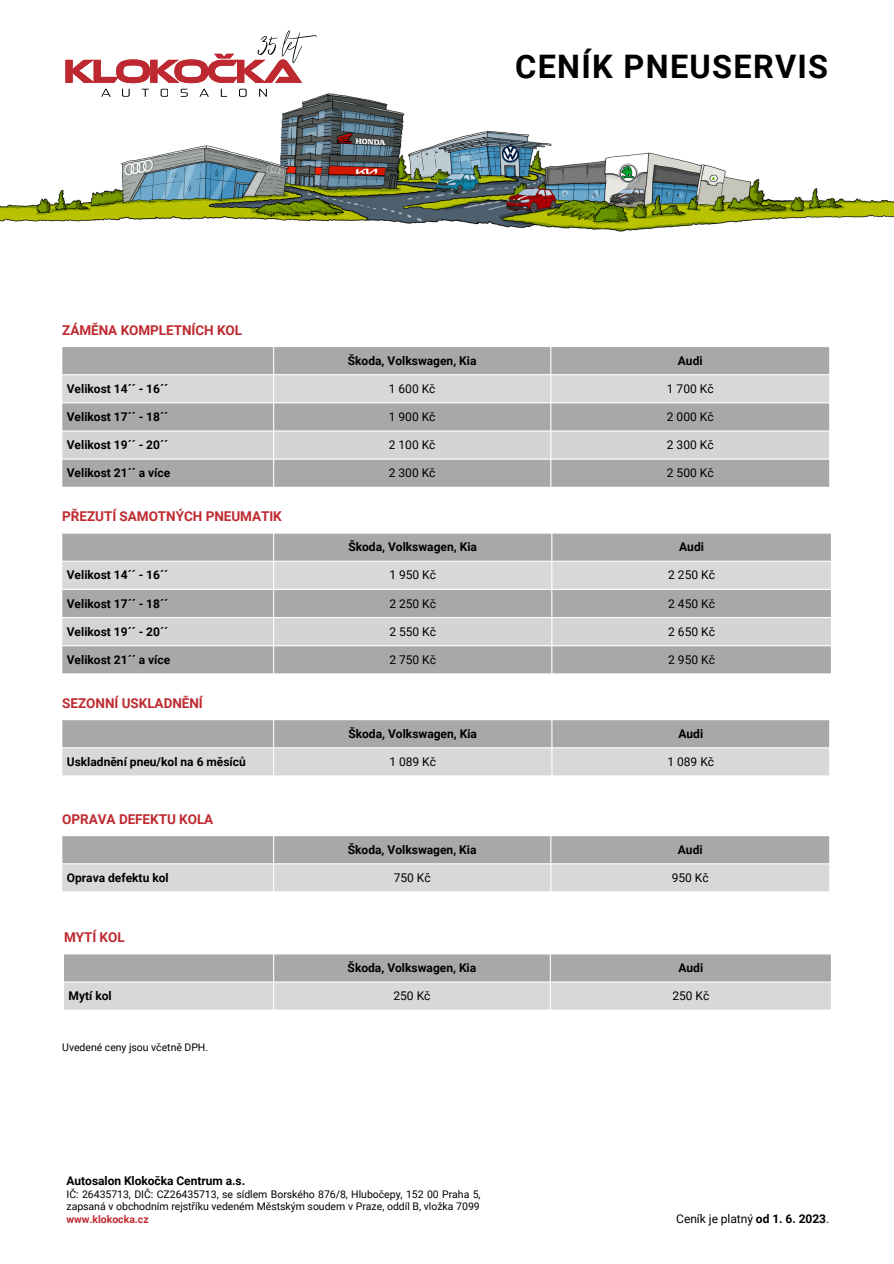
<style>
.page{position:relative;width:894px;height:1264px;background:#fff}
.page>*{position:absolute;margin:0;border:0;box-sizing:border-box;transform-origin:0 0}
.t1{font:700 32.4px "Roboto";letter-spacing:.04em;color:#000}
.t2{font:700 13.5px "Roboto";letter-spacing:-.005em;color:#be2a30}
.t3{font:700 12px "Roboto";color:#000}
.t4{font:12px "Roboto";color:#000}
.t5{font:10.5px/12.5px "Roboto";letter-spacing:-.005em;color:#000;text-align:justify}
.s1{font-weight:700;color:#be2a30}
.s2{font-weight:700}
</style>
<div class="page">
<svg style="left:62px;top:347px;width:766px;height:140px;background:#acacac"></svg>
<div style="left:62px;top:375px;width:766px;height:27px;background:#d8d8d8"></div>
<div style="left:62px;top:431px;width:766px;height:27px;background:#d4d4d4"></div>
<img style="left:0;top:35px;width:893px;height:197px">
<svg style="left:65px;top:30px;width:251px;height:53px"></svg>
<svg style="left:101px;top:89px;width:10px;height:8px"></svg>
<svg style="left:122px;top:89px;width:8px;height:8px"></svg>
<svg style="left:142px;top:89px;width:7px;height:8px"></svg>
<svg style="left:161px;top:89px;width:7px;height:8px"></svg>
<svg style="left:180px;top:89px;width:8px;height:8px"></svg>
<svg style="left:199px;top:89px;width:10px;height:8px"></svg>
<svg style="left:221px;top:89px;width:6px;height:8px"></svg>
<svg style="left:239px;top:89px;width:7px;height:8px"></svg>
<svg style="left:259px;top:89px;width:8px;height:8px"></svg>
<svg style="left:62px;top:533px;width:768px;height:140px;background:#adadad"></svg>
<div style="left:62px;top:562px;width:768px;height:27px;background:#d8d8d8"></div>
<div style="left:62px;top:618px;width:768px;height:27px;background:#d4d4d4"></div>
<svg style="left:62px;top:720px;width:766px;height:55px;background:#c1c1c1"></svg>
<svg style="left:62px;top:836px;width:766px;height:55px;background:#c1c1c1"></svg>
<svg style="left:64px;top:954px;width:766px;height:55px;background:#c1c1c1"></svg>
<p class="t2" style="left:62px;top:322px;width:181px">ZÁMĚNA KOMPLETNÍCH KOL</p>
<p class="t1" style="left:515px;top:48px;width:314px">CENÍK PNEUSERVIS</p>
<p class="t3" style="left:348px;top:353px;width:130px">Škoda, Volkswagen, Kia</p>
<p class="t3" style="left:677px;top:353px;width:26px">Audi</p>
<p class="t3" style="left:67px;top:381px;width:103px">Velikost 14´´ - 16´´</p>
<p class="t4" style="left:389px;top:381px;width:48px">1 600 Kč</p>
<p class="t4" style="left:666px;top:381px;width:48px">1 700 Kč</p>
<p class="t3" style="left:67px;top:410px;width:103px">Velikost 17´´ - 18´´</p>
<p class="t4" style="left:389px;top:410px;width:48px">1 900 Kč</p>
<p class="t4" style="left:666px;top:410px;width:48px">2 000 Kč</p>
<p class="t3" style="left:67px;top:438px;width:103px">Velikost 19´´ - 20´´</p>
<p class="t4" style="left:389px;top:438px;width:48px">2 100 Kč</p>
<p class="t4" style="left:666px;top:438px;width:48px">2 300 Kč</p>
<p class="t3" style="left:67px;top:466px;width:105px">Velikost 21´´ a více</p>
<p class="t4" style="left:389px;top:466px;width:48px">2 300 Kč</p>
<p class="t4" style="left:666px;top:466px;width:48px">2 500 Kč</p>
<p class="t2" style="left:62px;top:508px;width:221px">PŘEZUTÍ SAMOTNÝCH PNEUMATIK</p>
<p class="t3" style="left:348px;top:540px;width:130px">Škoda, Volkswagen, Kia</p>
<p class="t3" style="left:679px;top:540px;width:26px">Audi</p>
<p class="t3" style="left:67px;top:568px;width:103px">Velikost 14´´ - 16´´</p>
<p class="t4" style="left:389px;top:568px;width:48px">1 950 Kč</p>
<p class="t4" style="left:668px;top:568px;width:48px">2 250 Kč</p>
<p class="t3" style="left:67px;top:596px;width:103px">Velikost 17´´ - 18´´</p>
<p class="t4" style="left:389px;top:596px;width:48px">2 250 Kč</p>
<p class="t4" style="left:668px;top:596px;width:48px">2 450 Kč</p>
<p class="t3" style="left:67px;top:624px;width:103px">Velikost 19´´ - 20´´</p>
<p class="t4" style="left:389px;top:624px;width:48px">2 550 Kč</p>
<p class="t4" style="left:668px;top:624px;width:48px">2 650 Kč</p>
<p class="t3" style="left:67px;top:652px;width:105px">Velikost 21´´ a více</p>
<p class="t4" style="left:389px;top:652px;width:48px">2 750 Kč</p>
<p class="t4" style="left:668px;top:652px;width:48px">2 950 Kč</p>
<p class="t2" style="left:62px;top:695px;width:142px">SEZONNÍ USKLADNĚNÍ</p>
<p class="t3" style="left:348px;top:726px;width:130px">Škoda, Volkswagen, Kia</p>
<p class="t3" style="left:678px;top:726px;width:26px">Audi</p>
<p class="t3" style="left:67px;top:754px;width:180px">Uskladnění pneu/kol na 6 měsíců</p>
<p class="t4" style="left:389px;top:754px;width:48px">1 089 Kč</p>
<p class="t4" style="left:667px;top:754px;width:48px">1 089 Kč</p>
<p class="t2" style="left:62px;top:811px;width:152px">OPRAVA DEFEKTU KOLA</p>
<p class="t3" style="left:348px;top:842px;width:130px">Škoda, Volkswagen, Kia</p>
<p class="t3" style="left:677px;top:842px;width:26px">Audi</p>
<p class="t3" style="left:67px;top:870px;width:103px">Oprava defektu kol</p>
<p class="t4" style="left:393px;top:870px;width:38px">750 Kč</p>
<p class="t4" style="left:671px;top:870px;width:38px">950 Kč</p>
<p class="t2" style="left:64px;top:929px;width:62px">MYTÍ KOL</p>
<p class="t3" style="left:347px;top:960px;width:130px">Škoda, Volkswagen, Kia</p>
<p class="t3" style="left:678px;top:960px;width:26px">Audi</p>
<p class="t3" style="left:68px;top:989px;width:45px">Mytí kol</p>
<p class="t4" style="left:393px;top:989px;width:38px">250 Kč</p>
<p class="t4" style="left:672px;top:989px;width:38px">250 Kč</p>
<p class="t5" style="left:62px;top:1041px;width:147px">Uvedené ceny jsou včetně DPH.</p>
<p class="t3" style="left:67px;top:1173px;width:180px">Autosalon Klokočka Centrum a.s.</p>
<p class="t5" style="left:67px;top:1188px;width:415px">IČ: 26435713, DIČ: CZ26435713, se sídlem Borského 876/8, Hlubočepy, 152 00 Praha 5, zapsaná v obchodním rejstříku vedeném Městským soudem v Praze, oddíl B, vložka 7099 <span class="s1">www.klokocka.cz</span></p>
<p class="t4" style="left:676px;top:1211px;width:154px">Ceník je platný <span class="s2">od 1. 6. 2023</span>.</p>
</div>
